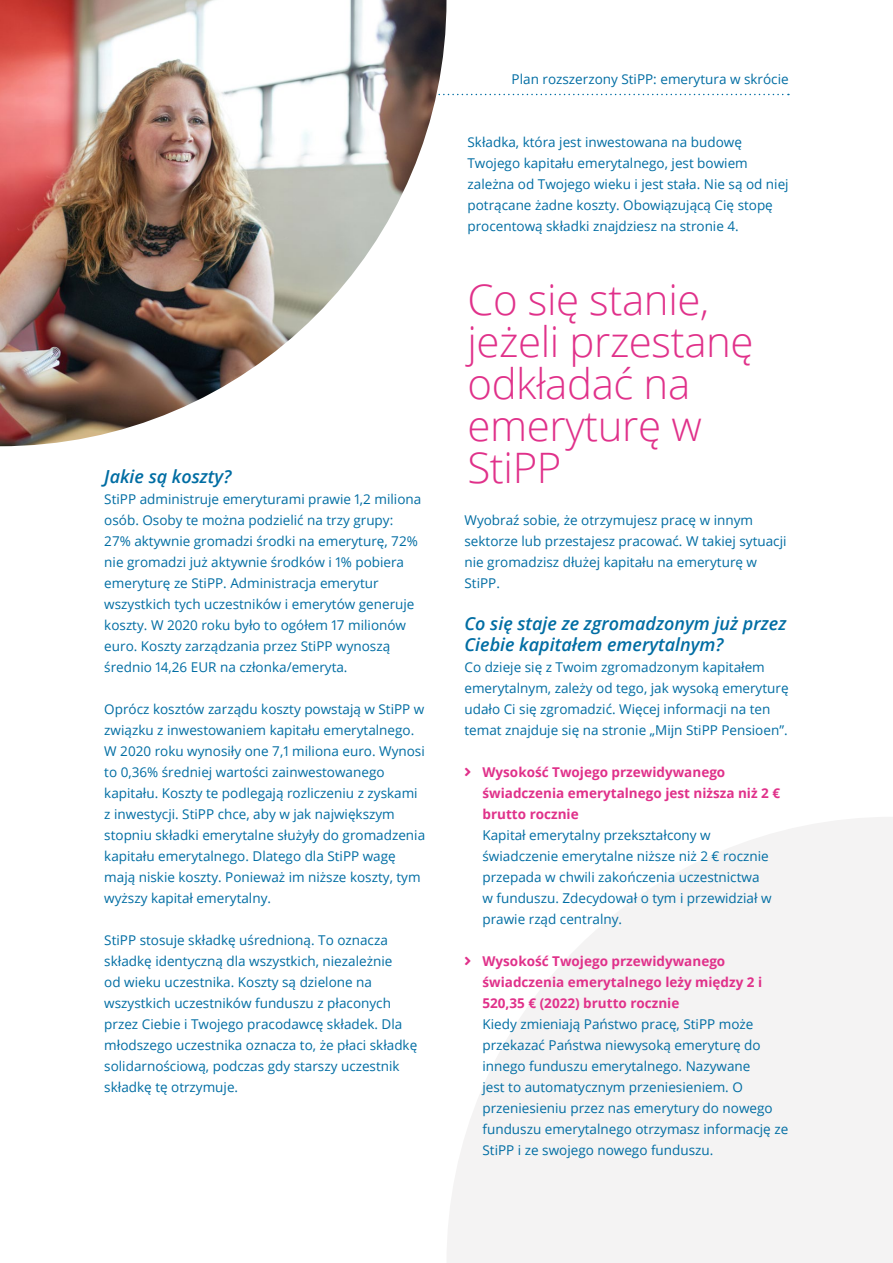
<style>
.page{position:relative;width:893px;height:1263px;background:#fff}
.page>*{position:absolute;margin:0;border:0;box-sizing:border-box;transform-origin:0 0}
.t1{font:300 42px/42px "Open Sans";letter-spacing:-.01em;color:#e0318a}
.t2{font:italic 600 18px/21px "Open Sans";color:#006da3}
.t3{font:13.5px/21px "Open Sans";color:#006da3}
.t4{font:700 13.5px/21px "Open Sans";color:#e0318a}
</style>
<div class="page">
<svg style="left:447px;top:817px;width:445px;height:446px;fill:#f4f3f3"></svg>
<svg style="left:447px;top:94px;width:342px;height:1px"></svg>
<img style="left:0;top:0;width:446px;height:446px">
<svg style="left:465px;top:957px;width:5px;height:8px"></svg>
<h2 class="t2" style="left:104px;top:466px;width:128px">Jakie są koszty?</h2>
<p class="t3" style="left:104px;top:488px;width:318px">StiPP administruje emeryturami prawie 1,2 miliona osób. Osoby te można podzielić na trzy grupy:<br>27% aktywnie gromadzi środki na emeryturę, 72% nie gromadzi już aktywnie środków i 1% pobiera emeryturę ze StiPP. Administracja emerytur wszystkich tych uczestników i emerytów generuje koszty. W 2020 roku było to ogółem 17 milionów euro. Koszty zarządzania przez StiPP wynoszą średnio 14,26 EUR na członka/emeryta.</p>
<p class="t3" style="left:104px;top:698px;width:322px">Oprócz kosztów zarządu koszty powstają w StiPP w związku z inwestowaniem kapitału emerytalnego.<br>W 2020 roku wynosiły one 7,1 miliona euro. Wynosi to 0,36% średniej wartości zainwestowanego kapitału. Koszty te podlegają rozliczeniu z zyskami z inwestycji. StiPP chce, aby w jak największym stopniu składki emerytalne służyły do gromadzenia kapitału emerytalnego. Dlatego dla StiPP wagę mają niskie koszty. Ponieważ im niższe koszty, tym wyższy kapitał emerytalny.</p>
<p class="t3" style="left:104px;top:929px;width:314px">StiPP stosuje składkę uśrednioną. To oznacza składkę identyczną dla wszystkich, niezależnie<br>od wieku uczestnika. Koszty są dzielone na wszystkich uczestników funduszu z płaconych przez Ciebie i Twojego pracodawcę składek. Dla młodszego uczestnika oznacza to, że płaci składkę solidarnościową, podczas gdy starszy uczestnik składkę tę otrzymuje.</p>
<p class="t3" style="left:511px;top:68px;width:278px">Plan rozszerzony StiPP: emerytura w skrócie</p>
<p class="t3" style="left:467px;top:131px;width:323px">Składka, która jest inwestowana na budowę Twojego kapitału emerytalnego, jest bowiem zależna od Twojego wieku i jest stała. Nie są od niej potrącane żadne koszty. Obowiązującą Cię stopę procentową składki znajdziesz na stronie 4.</p>
<h1 class="t1" style="left:467px;top:278px;width:288px">Co się stanie, jeżeli przestanę odkładać na emeryturę w<br>StiPP</h1>
<p class="t3" style="left:464px;top:509px;width:323px">Wyobraź sobie, że otrzymujesz pracę w innym sektorze lub przestajesz pracować. W takiej sytuacji nie gromadzisz dłużej kapitału na emeryturę w StiPP.</p>
<h2 class="t2" style="left:464px;top:613px;width:323px">Co się staje ze zgromadzonym już przez<br>Ciebie kapitałem emerytalnym?</h2>
<p class="t3" style="left:464px;top:656px;width:325px">Co dzieje się z Twoim zgromadzonym kapitałem emerytalnym, zależy od tego, jak wysoką emeryturę udało Ci się zgromadzić. Więcej informacji na ten temat znajduje się na stronie „Mijn StiPP Pensioen”.</p>
<p class="t4" style="left:482px;top:761px;width:299px;text-indent:-18px">★ Wysokość Twojego przewidywanego świadczenia emerytalnego jest niższa niż 2 € brutto rocznie</p>
<p class="t3" style="left:482px;top:824px;width:291px">Kapitał emerytalny przekształcony w świadczenie emerytalne niższe niż 2 € rocznie przepada w chwili zakończenia uczestnictwa w funduszu. Zdecydował o tym i przewidział w prawie rząd centralny.</p>
<p class="t4" style="left:482px;top:950px;width:281px;text-indent:-18px">★ Wysokość Twojego przewidywanego świadczenia emerytalnego leży między 2 i<br>520,35 € (2022) brutto rocznie</p>
<p class="t3" style="left:482px;top:1013px;width:307px">Kiedy zmieniają Państwo pracę, StiPP może przekazać Państwa niewysoką emeryturę do innego funduszu emerytalnego. Nazywane<br>jest to automatycznym przeniesieniem. O przeniesieniu przez nas emerytury do nowego funduszu emerytalnego otrzymasz informację ze StiPP i ze swojego nowego funduszu.</p>
</div>
